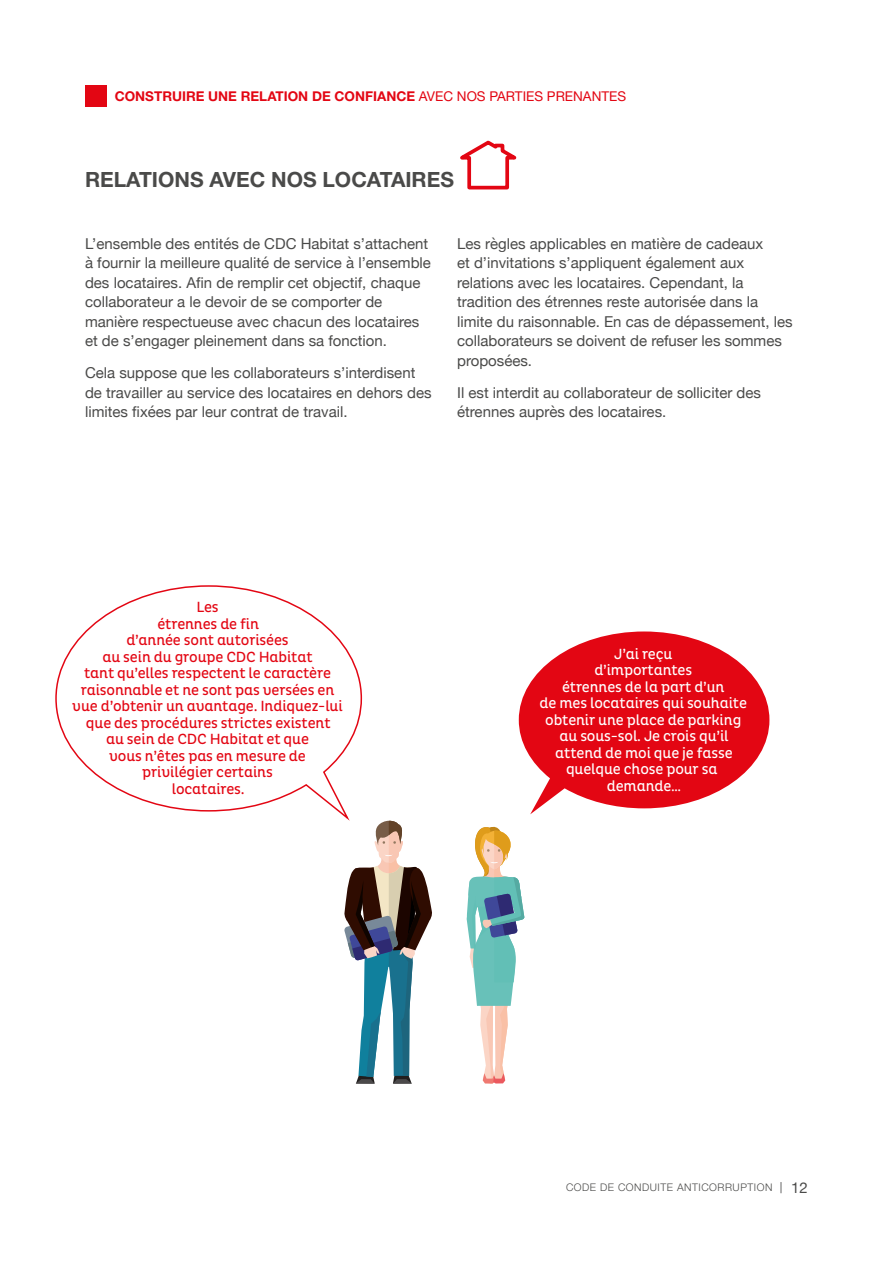
<style>
.page{position:relative;width:893px;height:1263px;background:#fff}
.page>*{position:absolute;margin:0;border:0;box-sizing:border-box;transform-origin:0 0}
.Titre2{font:700 21px "Helvetica Neue";color:#4a4a49}
.Txt_courant{font:15px/19.5px "Helvetica Neue";color:#4a4a49}
.Txt_phylactère_rouge{font:15px/16.5px "Pluto Cond";letter-spacing:-.01em;color:#e30613;text-align:center}
.Txt_phylactère_blanc{font:15px/16.5px "Pluto Cond";letter-spacing:-.01em;color:#fff;text-align:center}
.Sur-titre{font:700 13.5px "Helvetica Neue";color:#e30613}
.t1{font:300 10.5px "Helvetica Neue";letter-spacing:.05em;color:#4a4a49}
.s1{font-weight:400}
.s2{font-size:15px}
.s3{font-weight:400;font-size:15px}
</style>
<div class="page">
<svg style="left:460px;top:140px;width:57px;height:50px"></svg>
<div style="left:85px;top:85px;width:21px;height:21px;background:#e30613"></div>
<svg style="left:519px;top:631px;width:250px;height:183px;fill:#e30613"></svg>
<svg style="left:55px;top:585px;width:308px;height:236px"></svg>
<svg style="left:344px;top:821px;width:88px;height:262px"></svg>
<svg style="left:467px;top:827px;width:57px;height:256px"></svg>
<p class="Sur-titre" style="left:115px;top:88px;width:513px">CONSTRUIRE UNE RELATION DE CONFIANCE <span class="s1">AVEC NOS PARTIES PRENANTES</span></p>
<p class="Titre2" style="left:85px;top:166px;width:370px">RELATIONS AVEC NOS LOCATAIRES</p>
<p class="Txt_courant" style="left:85px;top:234px;width:347px">L’ensemble des entités de CDC Habitat s’attachent à fournir la meilleure qualité de service à l’ensemble des locataires. Afin de remplir cet objectif, chaque collaborateur a le devoir de se comporter de manière respectueuse avec chacun des locataires et de s’engager pleinement dans sa fonction.</p>
<p class="Txt_courant" style="left:85px;top:364px;width:348px">Cela suppose que les collaborateurs s’interdisent de travailler au service des locataires en dehors des limites fixées par leur contrat de travail.</p>
<p class="Txt_courant" style="left:457px;top:234px;width:337px">Les règles applicables en matière de cadeaux<br>et d’invitations s’appliquent également aux relations avec les locataires. Cependant, la tradition des étrennes reste autorisée dans la limite du raisonnable. En cas de dépassement, les collaborateurs se doivent de refuser les sommes proposées.</p>
<p class="Txt_courant" style="left:457px;top:384px;width:305px">Il est interdit au collaborateur de solliciter des étrennes auprès des locataires.</p>
<p class="Txt_phylactère_rouge" style="left:72px;top:599px;width:272px">Les<br>étrennes de fin<br>d’année sont autorisées<br>au sein du groupe CDC Habitat<br>tant qu’elles respectent le caractère raisonnable et ne sont pas versées en vue d’obtenir un avantage. Indiquez-lui que des procédures strictes existent<br>au sein de CDC Habitat et que<br>vous n’êtes pas en mesure de privilégier certains<br>locataires.</p>
<p class="Txt_phylactère_blanc" style="left:540px;top:645px;width:209px">J’ai reçu<br>d’importantes<br>étrennes de la part d’un<br>de mes locataires qui souhaite obtenir une place de parking au sous-sol. Je crois qu’il attend de moi que je fasse quelque chose pour sa demande…</p>
<p class="t1" style="left:566px;top:1181px;width:243px">CODE DE CONDUITE ANTICORRUPTION <span class="s2">|</span> <span class="s3">12</span></p>
</div>
